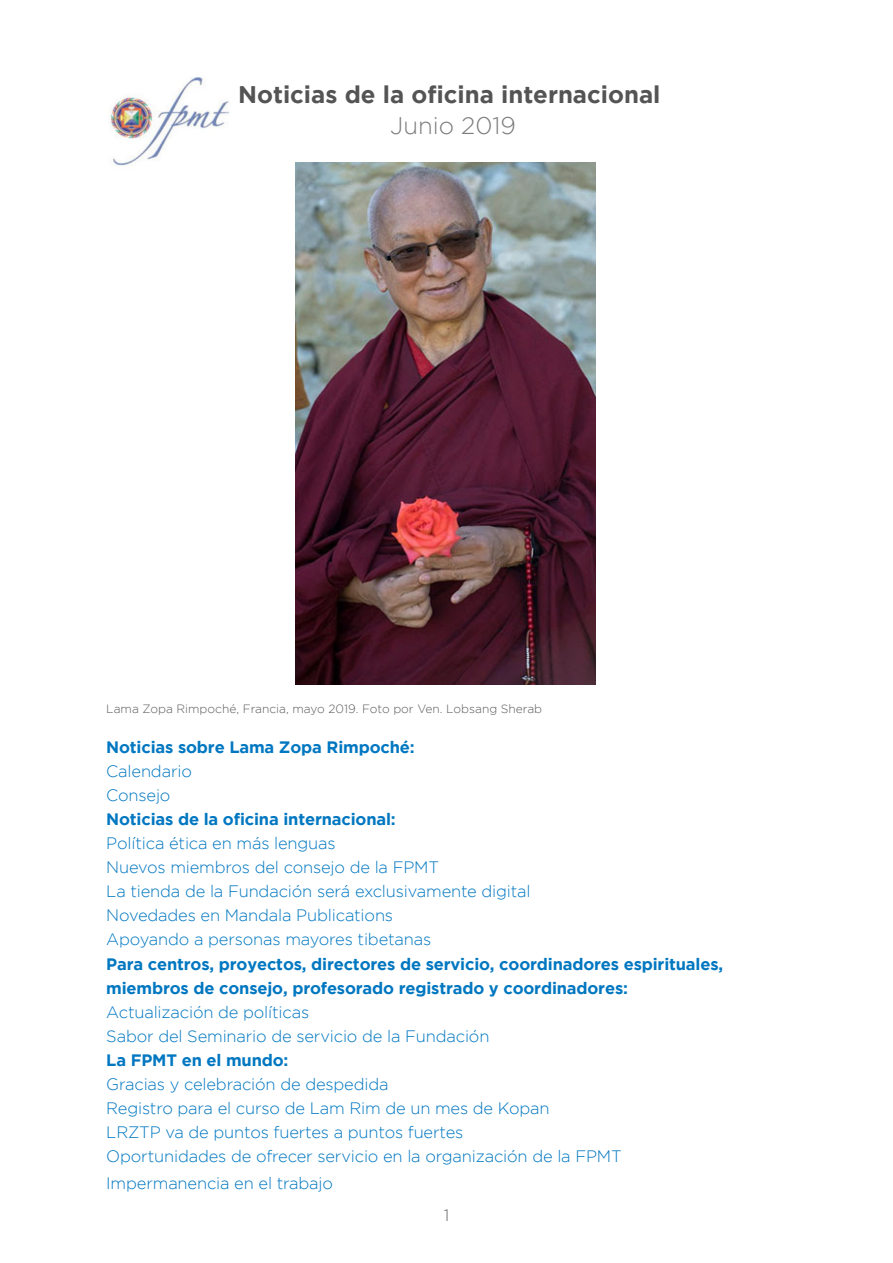
<style>
.page{position:relative;width:893px;height:1263px;background:#fff}
.page>*{position:absolute;margin:0;border:0;box-sizing:border-box;transform-origin:0 0}
.t1{font:700 24px "Gotham";color:#555455}
.t2{font:300 24px "Gotham";color:#7d7c7c}
.t3{font:300 16.5px "Gotham";letter-spacing:-.01em;color:#0077c1}
.t4{font:700 16.5px/24px "Gotham";letter-spacing:-.01em;color:#0077c1}
.t5{font:300 16.5px "Gotham";color:#696768}
.pie_de_foto{font:300 12px "Gotham";color:#5d5b5c}
</style>
<div class="page">
<img style="left:110px;top:77px;width:119px;height:89px">
<img style="left:296px;top:163px;width:299px;height:521px">
<p class="t1" style="left:238px;top:81px;width:424px">Noticias de la oficina internacional</p>
<p class="t2" style="left:390px;top:113px;width:127px">Junio 2019</p>
<p class="pie_de_foto" style="left:106px;top:702px;width:437px">Lama Zopa Rimpoché, Francia, mayo 2019. Foto por Ven. Lobsang Sherab</p>
<p class="t4" style="left:106px;top:735px;width:310px">Noticias sobre Lama Zopa Rimpoché:</p>
<p class="t3" style="left:106px;top:763px;width:87px">Calendario</p>
<p class="t3" style="left:106px;top:787px;width:66px">Consejo</p>
<p class="t4" style="left:106px;top:807px;width:291px">Noticias de la oficina internacional:</p>
<p class="t3" style="left:106px;top:835px;width:231px">Política ética en más lenguas</p>
<p class="t3" style="left:106px;top:859px;width:334px">Nuevos miembros del consejo de la FPMT</p>
<p class="t3" style="left:106px;top:883px;width:426px">La tienda de la Fundación será exclusivamente digital</p>
<p class="t3" style="left:106px;top:907px;width:288px">Novedades en Mandala Publications</p>
<p class="t3" style="left:106px;top:931px;width:327px">Apoyando a personas mayores tibetanas</p>
<p class="t4" style="left:106px;top:951px;width:618px">Para centros, proyectos, directores de servicio, coordinadores espirituales, miembros de consejo, profesorado registrado y coordinadores:</p>
<p class="t3" style="left:106px;top:1003px;width:205px">Actualización de políticas</p>
<p class="t3" style="left:106px;top:1027px;width:385px">Sabor del Seminario de servicio de la Fundación</p>
<p class="t4" style="left:106px;top:1047px;width:184px">La FPMT en el mundo:</p>
<p class="t3" style="left:106px;top:1075px;width:284px">Gracias y celebración de despedida</p>
<p class="t3" style="left:106px;top:1099px;width:445px">Registro para el curso de Lam Rim de un mes de Kopan</p>
<p class="t3" style="left:106px;top:1123px;width:359px">LRZTP va de puntos fuertes a puntos fuertes</p>
<p class="t3" style="left:106px;top:1147px;width:517px">Oportunidades de ofrecer servicio en la organización de la FPMT</p>
<p class="t3" style="left:106px;top:1174px;width:228px">Impermanencia en el trabajo</p>
<p class="t5" style="left:444px;top:1206px;width:7px">1</p>
</div>
